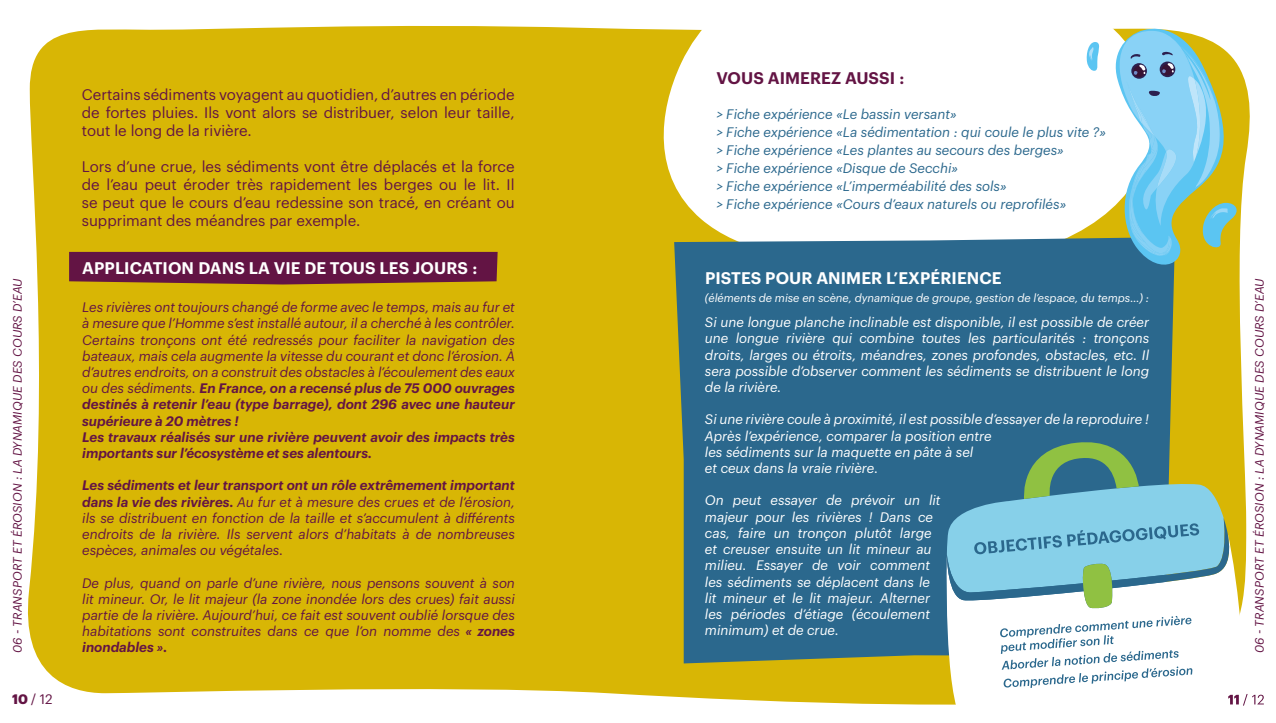
<style>
.page{position:relative;width:1276px;height:723px;background:#fff}
.page>*{position:absolute;margin:0;border:0;box-sizing:border-box;transform-origin:0 0}
.t1{font:600 16.5px "Graphik";letter-spacing:.005em;color:#fff}
.t2{font:600 16.5px "Graphik";letter-spacing:.005em;color:#631444}
.t3{font:15px/18px "Graphik";color:#631444;text-align:justify}
.t4{font:italic 13.5px/16.2px "Graphik";color:#631444;text-align:justify}
.t5{font:italic 13.5px/16.2px "Graphik";color:#fff}
.t6{font:italic 13.5px/18px "Graphik";color:#2b688d}
.t7{font:13.5px "Graphik";color:#631444}
.t8{font:italic 12px "Graphik";letter-spacing:.005em;color:#631444}
.t9{font:italic 11.25px "Graphik";color:#fff}
.s1{font-weight:600}
.s2{font-weight:700}
</style>
<div class="page">
<div style="left:27px;top:25px;width:1223px;height:680px;background:#d8b605"></div>
<div style="left:69px;top:252px;width:428px;height:32px;background:#631444"></div>
<svg style="left:651px;top:25px;width:453px;height:243px"></svg>
<div style="left:674px;top:237px;width:501px;height:426px;background:#2b688d"></div>
<svg style="left:946px;top:531px;width:303px;height:175px"></svg>
<svg style="left:947px;top:436px;width:285px;height:173px;background:#7fb3b2"></svg>
<svg style="left:1104px;top:25px;width:135px;height:254px"></svg>
<svg style="left:1085px;top:42px;width:16px;height:30px"></svg>
<svg style="left:1109px;top:31px;width:132px;height:225px;background:#a6cab1"></svg>
<svg style="left:1000px;top:616px;width:192px;height:72px"></svg>
<svg style="left:1228px;top:694px;width:35px;height:11px"></svg>
<p class="t3" style="left:82px;top:84px;width:434px">Certains sédiments voyagent au quotidien, d’autres en période de fortes pluies. Ils vont alors se distribuer, selon leur taille, tout le long de la rivière.</p>
<p class="t3" style="left:82px;top:156px;width:434px">Lors d’une crue, les sédiments vont être déplacés et la force de l’eau peut éroder très rapidement les berges ou le lit. Il se peut que le cours d’eau redessine son tracé, en créant ou supprimant des méandres par exemple.</p>
<p class="t2" style="left:716px;top:66px;width:189px">VOUS AIMEREZ AUSSI :</p>
<p class="t6" style="left:716px;top:104px;width:391px">&gt; Fiche expérience «Le bassin versant»<br>&gt; Fiche expérience «La sédimentation : qui coule le plus vite ?» &gt; Fiche expérience «Les plantes au secours des berges»<br>&gt; Fiche expérience «Disque de Secchi»<br>&gt; Fiche expérience «L’imperméabilité des sols»<br>&gt; Fiche expérience «Cours d’eaux naturels ou reprofilés»</p>
<p class="t1" style="left:82px;top:255px;width:396px">APPLICATION DANS LA VIE DE TOUS LES JOURS :</p>
<p class="t1" style="left:705px;top:265px;width:298px">PISTES POUR ANIMER L’EXPÉRIENCE</p>
<p class="t9" style="left:705px;top:289px;width:446px">(éléments de mise en scène, dynamique de groupe, gestion de l’espace, du temps…) :</p>
<p class="t5" style="left:705px;top:313px;width:446px;text-align:justify">Si une longue planche inclinable est disponible, il est possible de créer une longue rivière qui combine toutes les particularités : tronçons droits, larges ou étroits, méandres, zones profondes, obstacles, etc. Il sera possible d’observer comment les sédiments se distribuent le long de la rivière.</p>
<p class="t5" style="left:705px;top:410px;width:445px">Si une rivière coule à proximité, il est possible d’essayer de la reproduire !<br>Après l’expérience, comparer la position entre<br>les sédiments sur la maquette en pâte à sel<br>et ceux dans la vraie rivière.</p>
<p class="t5" style="left:705px;top:491px;width:237px">On peut essayer de prévoir un lit majeur pour les rivières ! Dans ce cas, faire un tronçon plutôt large et creuser ensuite un lit mineur au milieu. Essayer de voir comment les sédiments se déplacent dans le lit mineur et le lit majeur. Alterner les périodes d’étiage (écoulement minimum) et de crue.</p>
<p class="t8" style="left:9px;top:653px;width:376px;rotate:-90deg">06 - TRANSPORT ET ÉROSION : LA DYNAMIQUE DES COURS D’EAU</p>
<p class="t8" style="left:1250px;top:653px;width:376px;rotate:-90deg">06 - TRANSPORT ET ÉROSION : LA DYNAMIQUE DES COURS D’EAU</p>
<p class="t4" style="left:82px;top:298px;width:434px;text-align:left">Les rivières ont toujours changé de forme avec le temps, mais au fur et à mesure que l’Homme s’est installé autour, il a cherché à les contrôler.<br>Certains tronçons ont été redressés pour faciliter la navigation des bateaux, mais cela augmente la vitesse du courant et donc l’érosion. À d’autres endroits, on a construit des obstacles à l’écoulement des eaux ou des sédiments. <span class="s1">En France, on a recensé plus de 75 000 ouvrages destinés à retenir l’eau (type barrage), dont 296 avec une hauteur supérieure à 20 mètres !<br>Les travaux réalisés sur une rivière peuvent avoir des impacts très importants sur l’écosystème et ses alentours.</span></p>
<p class="t4" style="left:82px;top:476px;width:434px"><span class="s1">Les sédiments et leur transport ont un rôle extrêmement important dans la vie des rivières.</span> Au fur et à mesure des crues et de l’érosion, ils se distribuent en fonction de la taille et s’accumulent à différents endroits de la rivière. Ils servent alors d’habitats à de nombreuses espèces, animales ou végétales.</p>
<p class="t4" style="left:82px;top:573px;width:434px">De plus, quand on parle d’une rivière, nous pensons souvent à son lit mineur. Or, le lit majeur (la zone inondée lors des crues) fait aussi partie de la rivière. Aujourd’hui, ce fait est souvent oublié lorsque des habitations sont construites dans ce que l’on nomme des <span class="s1">« zones inondables ».</span></p>
<p class="t7" style="left:12px;top:689px;width:42px"><span class="s2">10</span> / 12</p>
</div>
